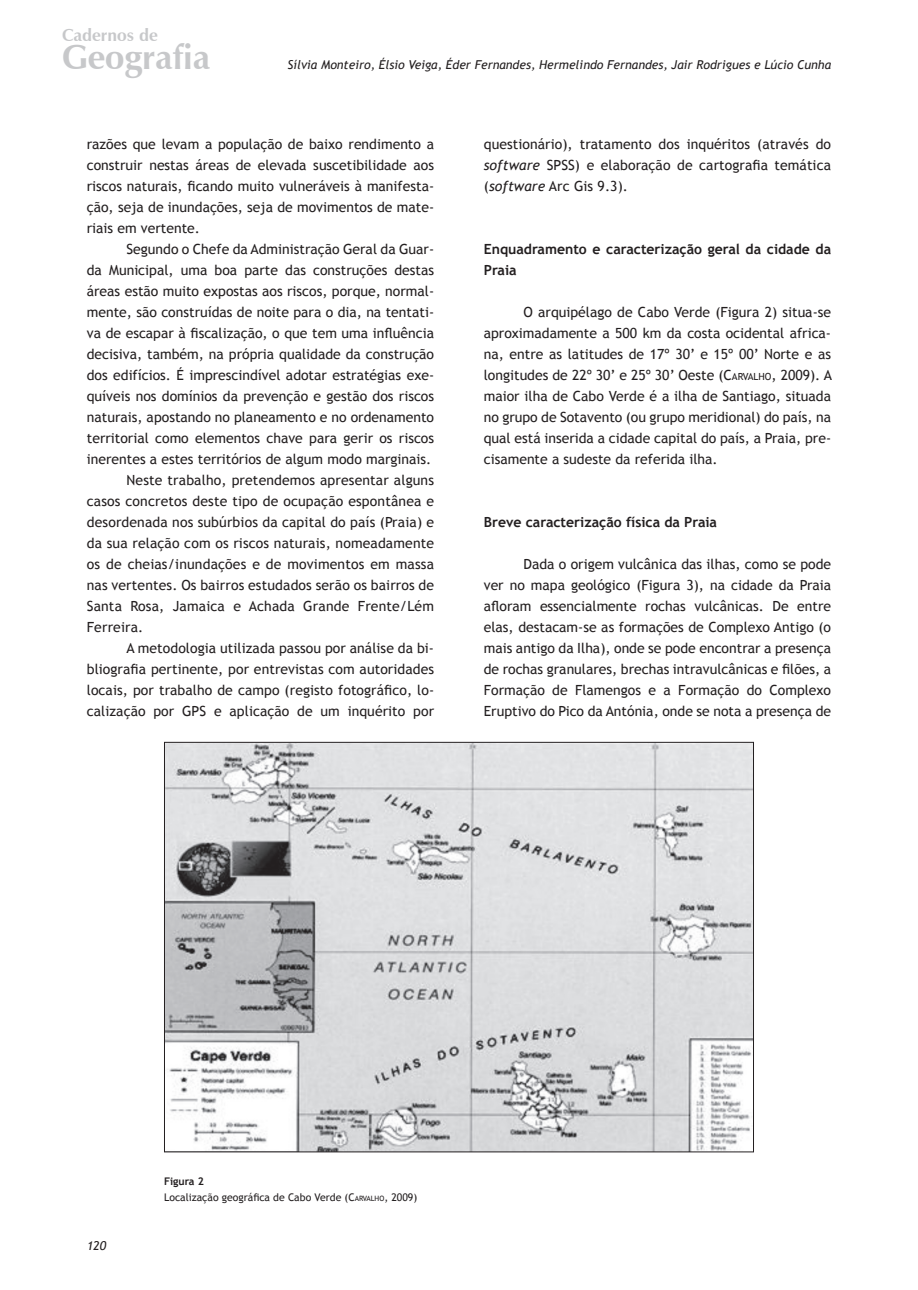
<style>
.page{position:relative;width:918px;height:1290px;background:#fff}
.page>*{position:absolute;margin:0;border:0;box-sizing:border-box;transform-origin:0 0}
.t1{font:700 34.48px "Zapf Humanist 601 BT";color:#c7c8ca}
.t2{font:700 17.32px "Zapf Humanist 601 BT";color:#c7c8ca}
.t3{font:14px/21px "Trebuchet MS";color:#231f20;text-align:justify}
.t4{font:700 14px/21px "Trebuchet MS";color:#231f20}
.t5{font:italic 12.25px "Trebuchet MS";color:#231f20}
.t6{font:10.5px/15.8px "Trebuchet MS";color:#231f20}
.s1{font-style:italic}
.s2{font-style:inherit}
.s3{font-size:9.8px}
.s4{font-weight:700}
.s5{font-size:7.35px}
</style>
<div class="page">
<img style="left:166px;top:744px;width:586px;height:406px">
<p class="t2" style="left:62px;top:24px;width:97px">Cadernos de</p>
<h1 class="t1" style="left:62px;top:36px;width:150px">Geografia</h1>
<p class="t5" style="left:287px;top:57px;width:545px">Sílvia Monteiro, Élsio Veiga, Éder Fernandes, Hermelindo Fernandes, Jair Rodrigues e Lúcio Cunha</p>
<p class="t3" style="left:87px;top:134px;width:349px">razões que levam a população de baixo rendimento a construir nestas áreas de elevada suscetibilidade aos riscos naturais, ficando muito vulneráveis à manifesta‑ ção, seja de inundações, seja de movimentos de mate‑ riais em vertente.</p>
<p class="t3" style="left:127px;top:239px;width:309px">Segundo o Chefe da Administração Geral da Guar‑</p>
<p class="t3" style="left:87px;top:260px;width:349px">da Municipal, uma boa parte das construções destas</p>
<p class="t3" style="left:87px;top:281px;width:349px">áreas estão muito expostas aos riscos, porque, normal‑</p>
<p class="t3" style="left:87px;top:302px;width:349px">mente, são construídas de noite para o dia, na tentati‑</p>
<p class="t3" style="left:87px;top:323px;width:349px">va de escapar à fiscalização, o que tem uma influência</p>
<p class="t3" style="left:87px;top:344px;width:349px">decisiva, também, na própria qualidade da construção</p>
<p class="t3" style="left:87px;top:365px;width:349px">dos edifícios. É imprescindível adotar estratégias exe‑</p>
<p class="t3" style="left:87px;top:386px;width:349px">quíveis nos domínios da prevenção e gestão dos riscos</p>
<p class="t3" style="left:87px;top:407px;width:349px">naturais, apostando no planeamento e no ordenamento</p>
<p class="t3" style="left:87px;top:428px;width:349px">territorial como elementos chave para gerir os riscos</p>
<p class="t3" style="left:87px;top:449px;width:346px">inerentes a estes territórios de algum modo marginais.</p>
<p class="t3" style="left:127px;top:470px;width:309px">Neste trabalho, pretendemos apresentar alguns</p>
<p class="t3" style="left:87px;top:491px;width:349px">casos concretos deste tipo de ocupação espontânea e</p>
<p class="t3" style="left:87px;top:512px;width:349px">desordenada nos subúrbios da capital do país (Praia) e</p>
<p class="t3" style="left:87px;top:533px;width:349px">da sua relação com os riscos naturais, nomeadamente</p>
<p class="t3" style="left:87px;top:554px;width:349px">os de cheias/inundações e de movimentos em massa</p>
<p class="t3" style="left:87px;top:575px;width:349px">nas vertentes. Os bairros estudados serão os bairros de</p>
<p class="t3" style="left:87px;top:596px;width:349px">Santa Rosa, Jamaica e Achada Grande Frente/Lém</p>
<p class="t3" style="left:87px;top:617px;width:58px">Ferreira.</p>
<p class="t3" style="left:127px;top:638px;width:309px">A metodologia utilizada passou por análise da bi‑</p>
<p class="t3" style="left:87px;top:659px;width:349px">bliografia pertinente, por entrevistas com autoridades</p>
<p class="t3" style="left:87px;top:680px;width:349px">locais, por trabalho de campo (registo fotográfico, lo‑</p>
<p class="t3" style="left:87px;top:701px;width:349px">calização por GPS e aplicação de um inquérito por</p>
<p class="t3" style="left:484px;top:134px;width:349px">questionário), tratamento dos inquéritos (através do <span class="s1">software</span> SPSS) e elaboração de cartografia temática (<span class="s1">software</span> Arc Gis 9.3).</p>
<p class="t4" style="left:484px;top:239px;width:349px">Enquadramento e caracterização geral da cidade da<br>Praia</p>
<p class="t3" style="left:484px;top:302px;width:350px;text-indent:40px">O arquipélago de Cabo Verde (Figura 2) situa-se aproximadamente a 500 km da costa ocidental africa‑ na, entre as latitudes de 17º 30’ e 15º 00’ Norte e as longitudes de 22º 30’ e 25º 30’ Oeste (<span class="s2">C</span><span class="s3">ARVALHO</span>, 2009). A maior ilha de Cabo Verde é a ilha de Santiago, situada no grupo de Sotavento (ou grupo meridional) do país, na qual está inserida a cidade capital do país, a Praia, pre‑ cisamente a sudeste da referida ilha.</p>
<p class="t4" style="left:484px;top:512px;width:235px">Breve caracterização física da Praia</p>
<p class="t3" style="left:484px;top:554px;width:349px;text-indent:40px">Dada o origem vulcânica das ilhas, como se pode ver no mapa geológico (Figura 3), na cidade da Praia afloram essencialmente rochas vulcânicas. De entre elas, destacam-se as formações de Complexo Antigo (o mais antigo da Ilha), onde se pode encontrar a presença de rochas granulares, brechas intravulcânicas e filões, a Formação de Flamengos e a Formação do Complexo Eruptivo do Pico da Antónia, onde se nota a presença de</p>
<p class="t5" style="left:87px;top:1238px;width:21px">120</p>
<p class="t6" style="left:164px;top:1173px;width:255px"><span class="s4">Figura 2<br></span>Localização geográfica de Cabo Verde (<span class="s2">C</span><span class="s5">ARVALHO</span>, 2009)</p>
</div>
